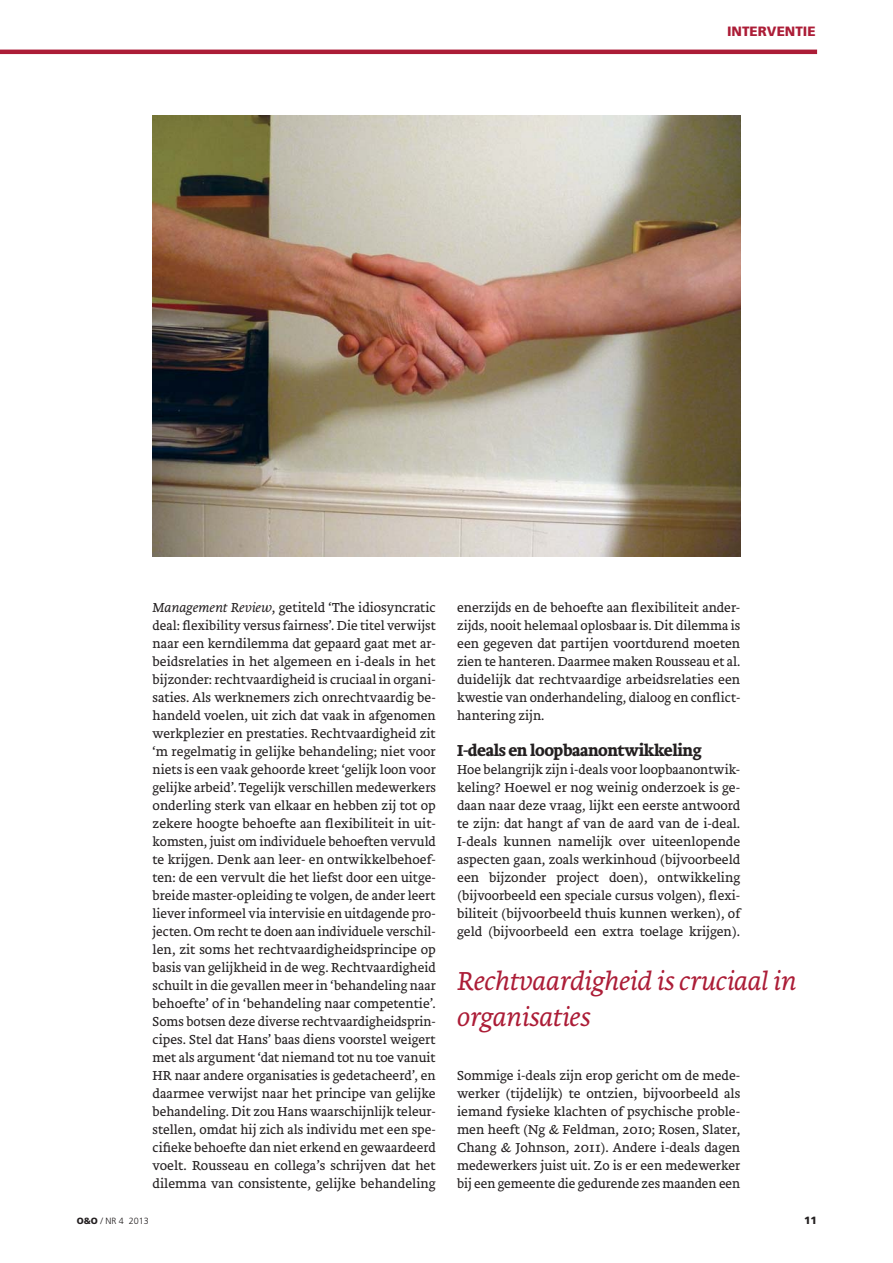
<style>
.page{position:relative;width:893px;height:1263px;background:#fff}
.page>*{position:absolute;margin:0;border:0;box-sizing:border-box;transform-origin:0 0}
.t1{font:italic 300 27px/36px "Brioni Text Std";letter-spacing:-.005em;color:#ac1d37}
.t2{font:700 16.5px "Brioni Text Std";letter-spacing:-.025em;color:#231f20}
.t3{font:300 13.5px/18px "Brioni Text Std";color:#231f20;text-align:justify}
.t4{font:900 13.5px "Frutiger LT Std";color:#ac1d37}
.t5{font:900 10.5px "Frutiger LT Std";color:#231f20}
.t6{font:300 9px "Frutiger LT Std";color:#231f20}
.s1{font-style:italic}
.s2{font-weight:900}
</style>
<div class="page">
<hr style="left:0;top:50px;width:817px;height:4px;background:#ac1d37">
<img style="left:153px;top:116px;width:587px;height:441px">
<p class="t4" style="left:727px;top:26px;width:90px">INTERVENTIE</p>
<p class="t3" style="left:153px;top:600px;width:285px"><span class="s1">Management Review</span>, getiteld ‘The idiosyncratic deal: flexibility versus fairness’. Die titel verwijst naar een kerndilemma dat gepaard gaat met ar&shy;beidsrelaties in het algemeen en i-deals in het bijzonder: rechtvaardigheid is cruciaal in organi&shy;saties. Als werknemers zich onrechtvaardig be&shy;handeld voelen, uit zich dat vaak in afgenomen werkplezier en prestaties. Rechtvaardigheid zit ‘m regelmatig in gelijke behandeling; niet voor niets is een vaak gehoorde kreet ‘gelijk loon voor gelijke arbeid’. Tegelijk verschillen medewerkers onderling sterk van elkaar en hebben zij tot op zekere hoogte behoefte aan flexibiliteit in uit&shy;komsten, juist om individuele behoeften vervuld te krijgen. Denk aan leer- en ontwikkelbehoef&shy;ten: de een vervult die het liefst door een uitge&shy;breide master-opleiding te volgen, de ander leert liever informeel via intervisie en uitdagende pro&shy;jecten. Om recht te doen aan individuele verschil&shy;len, zit soms het rechtvaardigheidsprincipe op basis van gelijkheid in de weg. Rechtvaardigheid schuilt in die gevallen meer in ‘behandeling naar behoefte’ of in ‘behandeling naar competentie’.<br>Soms botsen deze diverse rechtvaardigheidsprin&shy;cipes. Stel dat Hans’ baas diens voorstel weigert met als argument ‘dat niemand tot nu toe vanuit HR naar andere organisaties is gedetacheerd’, en daarmee verwijst naar het principe van gelijke behandeling. Dit zou Hans waarschijnlijk teleur&shy;stellen, omdat hij zich als individu met een spe&shy;cifieke behoefte dan niet erkend en gewaardeerd voelt. Rousseau en collega’s schrijven dat het dilemma van consistente, gelijke behandeling</p>
<p class="t3" style="left:457px;top:600px;width:285px">enerzijds en de behoefte aan flexibiliteit ander&shy;zijds, nooit helemaal oplosbaar is. Dit dilemma is een gegeven dat partijen voortdurend moeten zien te hanteren. Daarmee maken Rousseau et al. duidelijk dat rechtvaardige arbeidsrelaties een kwestie van onderhandeling, dialoog en conflict&shy;hantering zijn.</p>
<p class="t2" style="left:457px;top:744px;width:246px">I-deals en loopbaanontwikkeling</p>
<p class="t3" style="left:457px;top:762px;width:285px">Hoe belangrijk zijn i-deals voor loopbaanontwik&shy;keling? Hoewel er nog weinig onderzoek is ge&shy;daan naar deze vraag, lijkt een eerste antwoord te zijn: dat hangt af van de aard van de i-deal.<br>I-deals kunnen namelijk over uiteenlopende aspecten gaan, zoals werkinhoud (bijvoorbeeld een bijzonder project doen), ontwikkeling (bijvoorbeeld een speciale cursus volgen), flexi&shy;biliteit (bijvoorbeeld thuis kunnen werken), of geld (bijvoorbeeld een extra toelage krijgen).</p>
<h1 class="t1" style="left:457px;top:966px;width:341px">Rechtvaardigheid is cruciaal in organisaties</h1>
<p class="t3" style="left:457px;top:1068px;width:285px">Sommige i-deals zijn erop gericht om de mede&shy;werker (tijdelijk) te ontzien, bijvoorbeeld als iemand fysieke klachten of psychische proble&shy;men heeft (Ng &amp; Feldman, 2010; Rosen, Slater, Chang &amp; Johnson, 2011). Andere i-deals dagen medewerkers juist uit. Zo is er een medewerker bij een gemeente die gedurende zes maanden een</p>
<p class="t6" style="left:77px;top:1217px;width:74px"><span class="s2">O&amp;O</span> / NR 4 2013</p>
<p class="t5" style="left:804px;top:1216px;width:14px">11</p>
</div>
